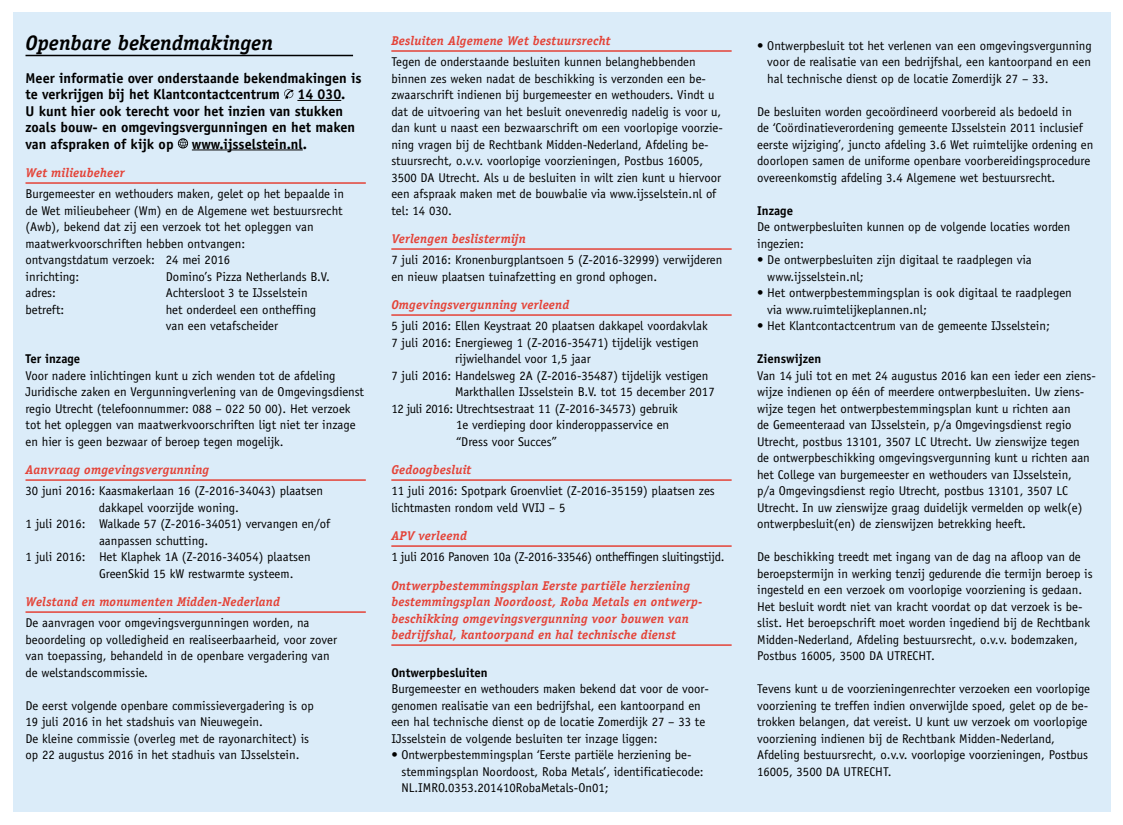
<style>
.page{position:relative;width:1123px;height:825px;background:#fff}
.page>*{position:absolute;margin:0;border:0;box-sizing:border-box;transform-origin:0 0}
.A_01_Kop{font:italic 700 21px "Officina Serif Std";color:#000}
.A_03_Introtekst{font:700 14.25px/16.5px "Officina Sans Std";color:#000}
.A_02_Subkop_bekendma{font:12.75px/16.5px "Officina Sans Std";color:#000}
.A_02_Subkop_bekendma-2{font:italic 700 12.75px/16.5px "Officina Serif Std";letter-spacing:.015em;color:#e44237}
.A_02_Subkop_bekendma-3{font:12.75px "Officina Sans Std";letter-spacing:-.02em;color:#000}
.A_04_Platte_tekst{font:700 12.75px "Officina Sans Std";color:#000}
.A_02_Subkop_bekendma-4{font:700 12.75px "Officina Sans Std";color:#000}
.s1{font-family:"Officina Serif Std";font-weight:700;font-style:italic;color:#e44237}
</style>
<div class="page">
<div style="left:13px;top:13px;width:1097px;height:799px;background:#dbecf9"></div>
<hr style="left:26px;top:55px;width:327px;height:1px;background:#000">
<hr style="left:297px;top:100px;width:44px;height:1px;background:#000">
<hr style="left:192px;top:150px;width:111px;height:1px;background:#000">
<hr style="left:26px;top:182px;width:340px;height:2px;background:#e44237">
<hr style="left:26px;top:479px;width:340px;height:2px;background:#e44237">
<hr style="left:26px;top:611px;width:340px;height:2px;background:#e44237">
<svg style="left:284px;top:89px;width:10px;height:10px"></svg>
<svg style="left:178px;top:138px;width:10px;height:11px"></svg>
<hr style="left:391px;top:50px;width:340px;height:2px;background:#e44237">
<hr style="left:391px;top:248px;width:340px;height:2px;background:#e44237">
<hr style="left:391px;top:314px;width:340px;height:2px;background:#e44237">
<hr style="left:391px;top:479px;width:340px;height:2px;background:#e44237">
<hr style="left:391px;top:545px;width:340px;height:2px;background:#e44237">
<hr style="left:391px;top:644px;width:340px;height:2px;background:#e44237">
<p class="A_01_Kop" style="left:26px;top:30px;width:249px">Openbare bekendmakingen</p>
<p class="A_03_Introtekst" style="left:26px;top:69px;width:337px">Meer informatie over onderstaande bekendmakingen is te verkrijgen bij het Klantcontactcentrum 14 030.<br>U kunt hier ook terecht voor het inzien van stukken zoals bouw- en omgevingsvergunningen en het maken van afspraken of kijk op</p>
<p class="A_03_Introtekst" style="left:192px;top:135px;width:117px">www.ijsselstein.nl.</p>
<p class="A_02_Subkop_bekendma" style="left:26px;top:162px;width:320px;line-height:21px"><span class="s1">Wet milieubeheer<br></span>Burgemeester en wethouders maken, gelet op het bepaalde in</p>
<p class="A_02_Subkop_bekendma" style="left:26px;top:202px;width:318px">de Wet milieubeheer (Wm) en de Algemene wet bestuursrecht (Awb), bekend dat zij een verzoek tot het opleggen van maatwerkvoorschriften hebben ontvangen:</p>
<p class="A_02_Subkop_bekendma" style="left:26px;top:251px;width:206px">ontvangstdatum verzoek: 24 mei 2016</p>
<p class="A_02_Subkop_bekendma" style="left:26px;top:268px;width:55px">inrichting:</p>
<p class="A_02_Subkop_bekendma" style="left:166px;top:268px;width:165px">Domino’s Pizza Netherlands B.V.</p>
<p class="A_02_Subkop_bekendma" style="left:26px;top:284px;width:32px">adres:</p>
<p class="A_02_Subkop_bekendma" style="left:166px;top:284px;width:143px">Achtersloot 3 te IJsselstein</p>
<p class="A_02_Subkop_bekendma" style="left:26px;top:301px;width:40px">betreft:</p>
<p class="A_02_Subkop_bekendma" style="left:166px;top:301px;width:152px">het onderdeel een ontheffing van een vetafscheider</p>
<p class="A_02_Subkop_bekendma-4" style="left:26px;top:351px;width:56px">Ter inzage</p>
<p class="A_02_Subkop_bekendma" style="left:26px;top:367px;width:340px">Voor nadere inlichtingen kunt u zich wenden tot de afdeling Juridische zaken en Vergunningverlening van de Omgevingsdienst regio Utrecht (telefoonnummer: 088 – 022 50 00). Het verzoek tot het opleggen van maatwerkvoorschriften ligt niet ter inzage en hier is geen bezwaar of beroep tegen mogelijk.</p>
<p class="A_02_Subkop_bekendma" style="left:26px;top:459px;width:299px;line-height:21px"><span class="s1">Aanvraag omgevingsvergunning<br></span>30 juni 2016: Kaasmakerlaan 16 (Z-2016-34043) plaatsen</p>
<p class="A_02_Subkop_bekendma" style="left:99px;top:499px;width:142px">dakkapel voorzijde woning.</p>
<p class="A_02_Subkop_bekendma" style="left:99px;top:515px;width:232px;text-indent:-73px">1 juli 2016: Walkade 57 (Z-2016-34051) vervangen en/of aanpassen schutting.</p>
<p class="A_02_Subkop_bekendma" style="left:99px;top:548px;width:213px;text-indent:-73px">1 juli 2016: Het Klaphek 1A (Z-2016-34054) plaatsen<br>GreenSkid 15 kW restwarmte systeem.</p>
<p class="A_02_Subkop_bekendma" style="left:26px;top:591px;width:285px;line-height:21px"><span class="s1">Welstand en monumenten Midden-Nederland<br></span>De aanvragen voor omgevingsvergunningen worden, na</p>
<p class="A_02_Subkop_bekendma" style="left:26px;top:631px;width:313px">beoordeling op volledigheid en realiseerbaarheid, voor zover van toepassing, behandeld in de openbare vergadering van de welstandscommissie.</p>
<p class="A_02_Subkop_bekendma" style="left:26px;top:697px;width:290px">De eerst volgende openbare commissievergadering is op<br>19 juli 2016 in het stadshuis van Nieuwegein.</p>
<p class="A_02_Subkop_bekendma" style="left:26px;top:730px;width:285px">De kleine commissie (overleg met de rayonarchitect) is op 22 augustus 2016 in het stadhuis van IJsselstein.</p>
<p class="A_02_Subkop_bekendma-2" style="left:391px;top:32px;width:221px">Besluiten Algemene Wet bestuursrecht</p>
<p class="A_02_Subkop_bekendma" style="left:391px;top:53px;width:333px">Tegen de onderstaande besluiten kunnen belanghebbenden binnen zes weken nadat de beschikking is verzonden een be&shy;zwaarschrift indienen bij burgemeester en wethouders. Vindt u dat de uitvoering van het besluit onevenredig nadelig is voor u, dan kunt u naast een bezwaarschrift om een voorlopige voorzie&shy;ning vragen bij de Rechtbank Midden-Nederland, Afdeling be&shy;stuursrecht, o.v.v. voorlopige voorzieningen, Postbus 16005, 3500 DA Utrecht. Als u de besluiten in wilt zien kunt u hiervoor een afspraak maken met de bouwbalie via www.ijsselstein.nl of tel: 14 030.</p>
<p class="A_02_Subkop_bekendma-2" style="left:391px;top:230px;width:136px">Verlengen beslistermijn</p>
<p class="A_02_Subkop_bekendma" style="left:391px;top:251px;width:332px">7 juli 2016: Kronenburgplantsoen 5 (Z-2016-32999) verwijderen en nieuw plaatsen tuinafzetting en grond ophogen.</p>
<p class="A_02_Subkop_bekendma-2" style="left:391px;top:296px;width:179px">Omgevingsvergunning verleend</p>
<p class="A_02_Subkop_bekendma" style="left:391px;top:317px;width:318px">5 juli 2016: Ellen Keystraat 20 plaatsen dakkapel voordakvlak</p>
<p class="A_02_Subkop_bekendma" style="left:455px;top:334px;width:245px;text-indent:-64px">7 juli 2016: Energieweg 1 (Z-2016-35471) tijdelijk vestigen rijwielhandel voor 1,5 jaar</p>
<p class="A_02_Subkop_bekendma" style="left:455px;top:367px;width:261px;text-indent:-64px">7 juli 2016: Handelsweg 2A (Z-2016-35487) tijdelijk vestigen<br>Markthallen IJsselstein B.V. tot 15 december 2017</p>
<p class="A_02_Subkop_bekendma" style="left:456px;top:400px;width:223px;text-indent:-65px">12 juli 2016: Utrechtsestraat 11 (Z-2016-34573) gebruik<br>1e verdieping door kinderoppasservice en “Dress voor Succes”</p>
<p class="A_02_Subkop_bekendma-2" style="left:391px;top:461px;width:81px">Gedoogbesluit</p>
<p class="A_02_Subkop_bekendma" style="left:391px;top:482px;width:325px">11 juli 2016: Spotpark Groenvliet (Z-2016-35159) plaatsen zes lichtmasten rondom veld VVIJ – 5</p>
<p class="A_02_Subkop_bekendma-2" style="left:391px;top:527px;width:77px">APV verleend</p>
<p class="A_02_Subkop_bekendma-3" style="left:391px;top:549px;width:334px">1 juli 2016 Panoven 10a (Z-2016-33546) ontheffingen sluitingstijd.</p>
<p class="A_02_Subkop_bekendma-2" style="left:391px;top:577px;width:312px">Ontwerpbestemmingsplan Eerste partiële herziening bestemmingsplan Noordoost, Roba Metals en ontwerp&shy;beschikking omgevingsvergunning voor bouwen van bedrijfshal, kantoorpand en hal technische dienst</p>
<p class="A_04_Platte_tekst" style="left:391px;top:664px;width:98px">Ontwerpbesluiten</p>
<p class="A_02_Subkop_bekendma" style="left:391px;top:680px;width:318px">Burgemeester en wethouders maken bekend dat voor de voor&shy;genomen realisatie van een bedrijfshal, een kantoorpand en een hal technische dienst op de locatie Zomerdijk 27 – 33 te IJsselstein de volgende besluiten ter inzage liggen:</p>
<p class="A_02_Subkop_bekendma" style="left:401px;top:746px;width:304px;text-indent:-10px">• Ontwerpbestemmingsplan ‘Eerste partiële herziening be&shy;stemmingsplan Noordoost, Roba Metals’, identificatiecode:<br>NL.IMRO.0353.201410RobaMetals-On01;</p>
<p class="A_02_Subkop_bekendma" style="left:767px;top:37px;width:326px;text-align:justify;text-indent:-10px">• Ontwerpbesluit tot het verlenen van een omgevingsvergunning voor de realisatie van een bedrijfshal, een kantoorpand en een hal technische dienst op de locatie Zomerdijk 27 – 33.</p>
<p class="A_02_Subkop_bekendma" style="left:757px;top:103px;width:338px">De besluiten worden gecoördineerd voorbereid als bedoeld in<br>de ‘Coördinatieverordening gemeente IJsselstein 2011 inclusief eerste wijziging’, juncto afdeling 3.6 Wet ruimtelijke ordening en doorlopen samen de uniforme openbare voorbereidingsprocedure overeenkomstig afdeling 3.4 Algemene wet bestuursrecht.</p>
<p class="A_04_Platte_tekst" style="left:757px;top:202px;width:37px">Inzage</p>
<p class="A_02_Subkop_bekendma" style="left:757px;top:218px;width:315px">De ontwerpbesluiten kunnen op de volgende locaties worden ingezien:</p>
<p class="A_02_Subkop_bekendma" style="left:767px;top:251px;width:266px;text-indent:-10px">• De ontwerpbesluiten zijn digitaal te raadplegen via www.ijsselstein.nl;</p>
<p class="A_02_Subkop_bekendma" style="left:767px;top:284px;width:306px;text-indent:-10px">• Het ontwerpbestemmingsplan is ook digitaal te raadplegen via www.ruimtelijkeplannen.nl;</p>
<p class="A_02_Subkop_bekendma" style="left:757px;top:317px;width:294px">• Het Klantcontactcentrum van de gemeente IJsselstein;</p>
<p class="A_04_Platte_tekst" style="left:757px;top:351px;width:66px">Zienswijzen</p>
<p class="A_02_Subkop_bekendma" style="left:757px;top:367px;width:340px">Van 14 juli tot en met 24 augustus 2016 kan een ieder een ziens&shy;wijze indienen op één of meerdere ontwerpbesluiten. Uw ziens&shy;wijze tegen het ontwerpbestemmingsplan kunt u richten aan<br>de Gemeenteraad van IJsselstein, p/a Omgevingsdienst regio Utrecht, postbus 13101, 3507 LC Utrecht. Uw zienswijze tegen<br>de ontwerpbeschikking omgevingsvergunning kunt u richten aan het College van burgemeester en wethouders van IJsselstein,<br>p/a Omgevingsdienst regio Utrecht, postbus 13101, 3507 LC Utrecht. In uw zienswijze graag duidelijk vermelden op welk(e) ontwerpbesluit(en) de zienswijzen betrekking heeft.</p>
<p class="A_02_Subkop_bekendma" style="left:757px;top:548px;width:337px">De beschikking treedt met ingang van de dag na afloop van de beroepstermijn in werking tenzij gedurende die termijn beroep is ingesteld en een verzoek om voorlopige voorziening is gedaan.<br>Het besluit wordt niet van kracht voordat op dat verzoek is be&shy;slist. Het beroepschrift moet worden ingediend bij de Rechtbank Midden-Nederland, Afdeling bestuursrecht, o.v.v. bodemzaken, Postbus 16005, 3500 DA UTRECHT.</p>
<p class="A_02_Subkop_bekendma" style="left:757px;top:680px;width:334px">Tevens kunt u de voorzieningenrechter verzoeken een voorlopige voorziening te treffen indien onverwijlde spoed, gelet op de be&shy;trokken belangen, dat vereist. U kunt uw verzoek om voorlopige voorziening indienen bij de Rechtbank Midden-Nederland, Afdeling bestuursrecht, o.v.v. voorlopige voorzieningen, Postbus 16005, 3500 DA UTRECHT.</p>
</div>
